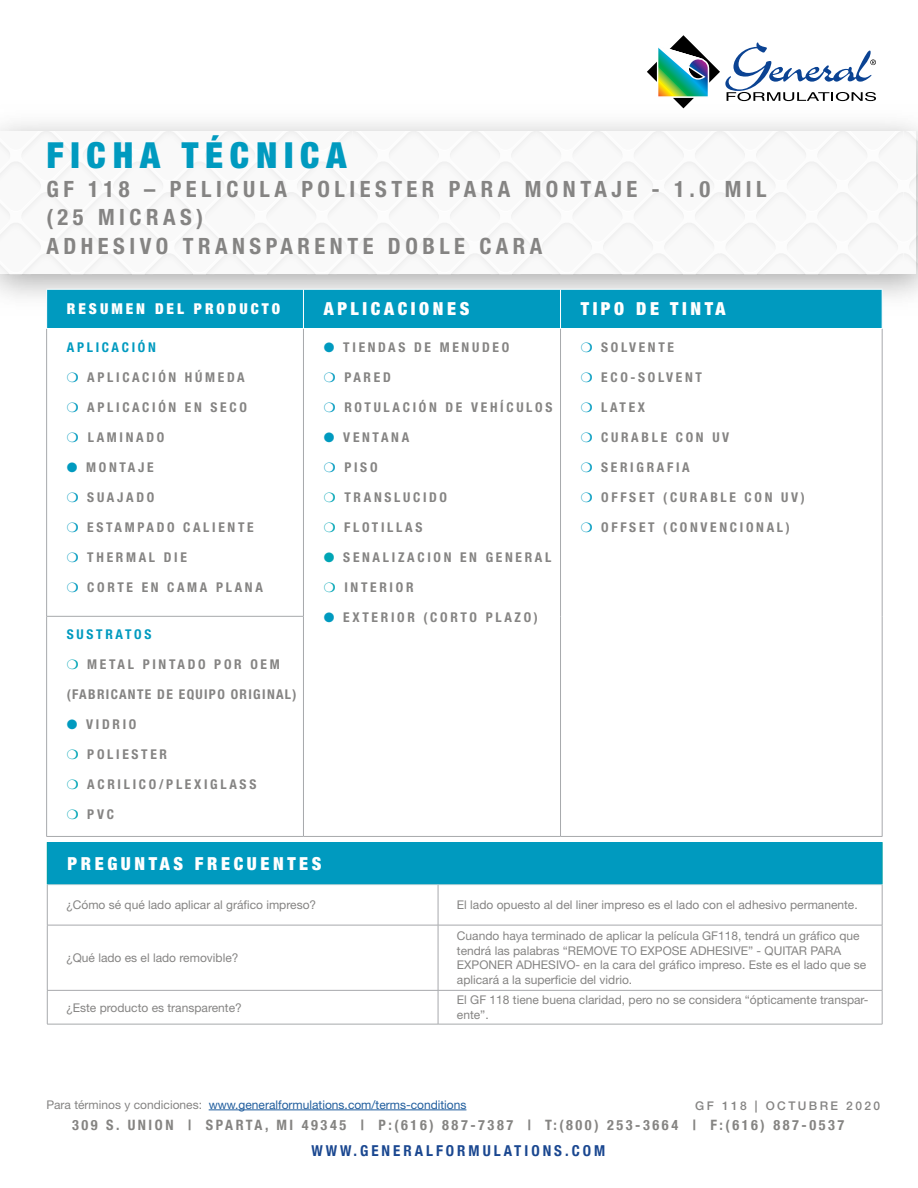
<style>
.page{position:relative;width:918px;height:1188px;background:#fff}
.page>*{position:absolute;margin:0;border:0;box-sizing:border-box;transform-origin:0 0}
.t1{font:900 condensed 36px "Helvetica Neue LT Std";letter-spacing:.19em;color:#009abf}
.t2{font:700 condensed 22.5px/28.5px "Helvetica Neue LT Std";letter-spacing:.2em;color:#858483}
.t3{font:900 condensed 18px "Helvetica Neue LT Std";letter-spacing:.2em;color:#fff}
.t4{font:700 condensed 15px "Helvetica Neue";letter-spacing:.2em;color:#1a4790}
.t5{font:900 condensed 15px "Helvetica Neue LT Std";letter-spacing:.2em;color:#fff}
.t6{font:700 condensed 14.25px "Helvetica Neue";letter-spacing:.18em;color:#858482}
.t7{font:700 condensed 13.5px "Helvetica Neue LT Std";letter-spacing:.2em;color:#858483}
.t8{font:700 condensed 13.5px "Helvetica Neue LT Std";letter-spacing:.1em;color:#858483}
.t9{font:700 condensed 13.5px "Helvetica Neue LT Std";letter-spacing:.2em;color:#009abf}
.t10{font:12px/14.4px "Helvetica Neue LT Std";color:#858483}
.t11{font:12px "Helvetica Neue LT Std";color:#215e9e}
.t12{font:500 12px "Helvetica Neue LT Std";letter-spacing:.2em;color:#858483}
.s1{color:#009abf}
.s2{color:#00a5b5}
.s3{color:#858483}
</style>
<div class="page">
<svg style="left:0;top:131px;width:918px;height:143px"></svg>
<svg style="left:647px;top:35px;width:229px;height:73px"></svg>
<hr style="left:209px;top:1110px;width:257px;height:1px;background:#215e9e">
<div style="left:47px;top:842px;width:835px;height:43px;background:#009abf"></div>
<hr style="left:438px;top:885px;width:1px;height:40px;background:#a7a9ac">
<hr style="left:438px;top:925px;width:1px;height:65px;background:#a7a9ac">
<hr style="left:438px;top:991px;width:1px;height:33px;background:#a7a9ac">
<hr style="left:47px;top:842px;width:1px;height:42px;background:#009ea6">
<hr style="left:882px;top:842px;width:1px;height:42px;background:#009ea6">
<hr style="left:47px;top:884px;width:391px;height:1px;background:#accfd4">
<hr style="left:438px;top:884px;width:444px;height:1px;background:#accfd4">
<hr style="left:47px;top:885px;width:1px;height:40px;background:#a7a9ac">
<hr style="left:882px;top:885px;width:1px;height:40px;background:#a7a9ac">
<hr style="left:47px;top:925px;width:391px;height:1px;background:#a7a9ac">
<hr style="left:47px;top:925px;width:1px;height:65px;background:#a7a9ac">
<hr style="left:438px;top:925px;width:444px;height:1px;background:#a7a9ac">
<hr style="left:882px;top:925px;width:1px;height:65px;background:#a7a9ac">
<hr style="left:47px;top:990px;width:391px;height:1px;background:#a7a9ac">
<hr style="left:47px;top:991px;width:1px;height:33px;background:#a7a9ac">
<hr style="left:438px;top:990px;width:444px;height:1px;background:#a7a9ac">
<hr style="left:882px;top:991px;width:1px;height:33px;background:#a7a9ac">
<hr style="left:47px;top:1024px;width:391px;height:1px;background:#a7a9ac">
<hr style="left:438px;top:1024px;width:444px;height:1px;background:#a7a9ac">
<div style="left:47px;top:290px;width:835px;height:38px;background:#009abf"></div>
<hr style="left:46px;top:329px;width:1px;height:287px;background:#a7a9ac">
<hr style="left:303px;top:329px;width:1px;height:287px;background:#a7a9ac">
<hr style="left:560px;top:329px;width:1px;height:287px;background:#a7a9ac">
<hr style="left:882px;top:329px;width:1px;height:287px;background:#a7a9ac">
<hr style="left:46px;top:616px;width:258px;height:1px;background:#a7a9ac">
<hr style="left:46px;top:617px;width:1px;height:219px;background:#a7a9ac">
<hr style="left:303px;top:617px;width:1px;height:219px;background:#a7a9ac">
<hr style="left:560px;top:616px;width:1px;height:220px;background:#a7a9ac">
<hr style="left:882px;top:616px;width:1px;height:220px;background:#a7a9ac">
<hr style="left:46px;top:836px;width:257px;height:1px;background:#a7a9ac">
<hr style="left:303px;top:836px;width:258px;height:1px;background:#a7a9ac">
<hr style="left:561px;top:836px;width:321px;height:1px;background:#a7a9ac">
<hr style="left:303px;top:289px;width:1px;height:39px;background:#fff">
<hr style="left:560px;top:289px;width:1px;height:39px;background:#fff">
<h1 class="t1" style="left:46px;top:133px;width:301px">FICHA TÉCNICA</h1>
<h2 class="t2" style="left:46px;top:174px;width:722px">GF 118 – PELICULA POLIESTER PARA MONTAJE - 1.0 MIL (25 MICRAS)<br>ADHESIVO TRANSPARENTE DOBLE CARA</h2>
<p class="t5" style="left:67px;top:300px;width:215px">RESUMEN DEL PRODUCTO</p>
<h3 class="t3" style="left:324px;top:298px;width:147px">APLICACIONES</h3>
<h3 class="t3" style="left:581px;top:298px;width:146px">TIPO DE TINTA</h3>
<p class="t9" style="left:67px;top:339px;width:91px">APLICACIÓN</p>
<p class="t7" style="left:67px;top:369px;width:179px"><span class="s1">❍</span> APLICACIÓN HÚMEDA</p>
<p class="t7" style="left:67px;top:399px;width:182px"><span class="s1">❍</span> APLICACIÓN EN SECO</p>
<p class="t7" style="left:67px;top:429px;width:99px"><span class="s1">❍</span> LAMINADO</p>
<p class="t7" style="left:67px;top:459px;width:88px"><span class="s1">●</span> MONTAJE</p>
<p class="t7" style="left:67px;top:489px;width:89px"><span class="s1">❍</span> SUAJADO</p>
<p class="t7" style="left:67px;top:519px;width:188px"><span class="s1">❍</span> ESTAMPADO CALIENTE</p>
<p class="t7" style="left:67px;top:549px;width:122px"><span class="s1">❍</span> THERMAL DIE</p>
<p class="t7" style="left:67px;top:579px;width:198px"><span class="s1">❍</span> CORTE EN CAMA PLANA</p>
<p class="t7" style="left:581px;top:339px;width:95px"><span class="s1">❍</span> SOLVENTE</p>
<p class="t7" style="left:581px;top:369px;width:123px"><span class="s1">❍</span> ECO-SOLVENT</p>
<p class="t7" style="left:581px;top:399px;width:66px"><span class="s1">❍</span> LATEX</p>
<p class="t7" style="left:581px;top:429px;width:150px"><span class="s1">❍</span> CURABLE CON UV</p>
<p class="t7" style="left:581px;top:459px;width:110px"><span class="s1">❍</span> SERIGRAFIA</p>
<p class="t7" style="left:581px;top:489px;width:226px"><span class="s1">❍</span> OFFSET (CURABLE CON UV)</p>
<p class="t7" style="left:581px;top:519px;width:211px"><span class="s1">❍</span> OFFSET (CONVENCIONAL)</p>
<p class="t7" style="left:324px;top:339px;width:187px"><span class="s1">●</span> TIENDAS DE MENUDEO</p>
<p class="t7" style="left:324px;top:369px;width:69px"><span class="s1">❍</span> PARED</p>
<p class="t7" style="left:324px;top:399px;width:230px"><span class="s1">❍</span> ROTULACIÓN DE VEHÍCULOS</p>
<p class="t7" style="left:324px;top:429px;width:87px"><span class="s1">●</span> VENTANA</p>
<p class="t7" style="left:324px;top:459px;width:55px"><span class="s1">❍</span> PISO</p>
<p class="t7" style="left:324px;top:489px;width:125px"><span class="s2">❍</span> TRANSLUCIDO</p>
<p class="t7" style="left:324px;top:519px;width:100px"><span class="s2">❍</span> FLOTILLAS</p>
<p class="t7" style="left:324px;top:549px;width:229px"><span class="s2">●</span> SENALIZACION EN GENERAL</p>
<p class="t7" style="left:324px;top:579px;width:91px"><span class="s2">❍</span> INTERIOR</p>
<p class="t7" style="left:324px;top:609px;width:216px"><span class="s1">●</span> EXTERIOR (CORTO PLAZO)</p>
<p class="t9" style="left:67px;top:626px;width:86px">SUSTRATOS</p>
<p class="t7" style="left:67px;top:656px;width:214px"><span class="s2">❍</span> METAL PINTADO POR OEM</p>
<p class="t8" style="left:67px;top:686px;width:231px">(FABRICANTE DE EQUIPO ORIGINAL)</p>
<p class="t7" style="left:67px;top:716px;width:71px"><span class="s1">●</span> VIDRIO</p>
<p class="t7" style="left:67px;top:746px;width:102px"><span class="s2">❍</span> POLIESTER</p>
<p class="t7" style="left:67px;top:776px;width:191px"><span class="s2">❍</span> ACRILICO/PLEXIGLASS</p>
<p class="t7" style="left:67px;top:806px;width:49px"><span class="s2">❍</span> PVC</p>
<h3 class="t3" style="left:68px;top:852px;width:256px">PREGUNTAS FRECUENTES</h3>
<p class="t10" style="left:66px;top:898px;width:252px">¿Cómo sé qué lado aplicar al gráfico impreso?</p>
<p class="t10" style="left:457px;top:898px;width:402px">El lado opuesto al del liner impreso es el lado con el adhesivo permanente.</p>
<p class="t10" style="left:66px;top:950px;width:174px">¿Qué lado es el lado removible?</p>
<p class="t10" style="left:457px;top:929px;width:411px">Cuando haya terminado de aplicar la película GF118, tendrá un gráfico que tendrá las palabras “REMOVE TO EXPOSE ADHESIVE” - QUITAR PARA EXPONER ADHESIVO- en la cara del gráfico impreso. Este es el lado que se aplicará a la superficie del vidrio.</p>
<p class="t10" style="left:66px;top:1000px;width:177px">¿Este producto es transparente?</p>
<p class="t10" style="left:457px;top:993px;width:413px">El GF 118 tiene buena claridad, pero no se considera “ópticamente transpar&shy;ente”.</p>
<p class="t11" style="left:46px;top:1097px;width:422px"><span class="s3">Para términos y condiciones:</span> www.generalformulations.com/terms-conditions</p>
<p class="t12" style="left:695px;top:1098px;width:186px">GF 118 | OCTUBRE 2020</p>
<p class="t6" style="left:72px;top:1113px;width:774px">309 S. UNION | SPARTA, MI 49345 | P:(616) 887-7387 | T:(800) 253-3664 | F:(616) 887-0537</p>
<p class="t4" style="left:311px;top:1138px;width:295px">WWW.GENERALFORMULATIONS.COM</p>
</div>
